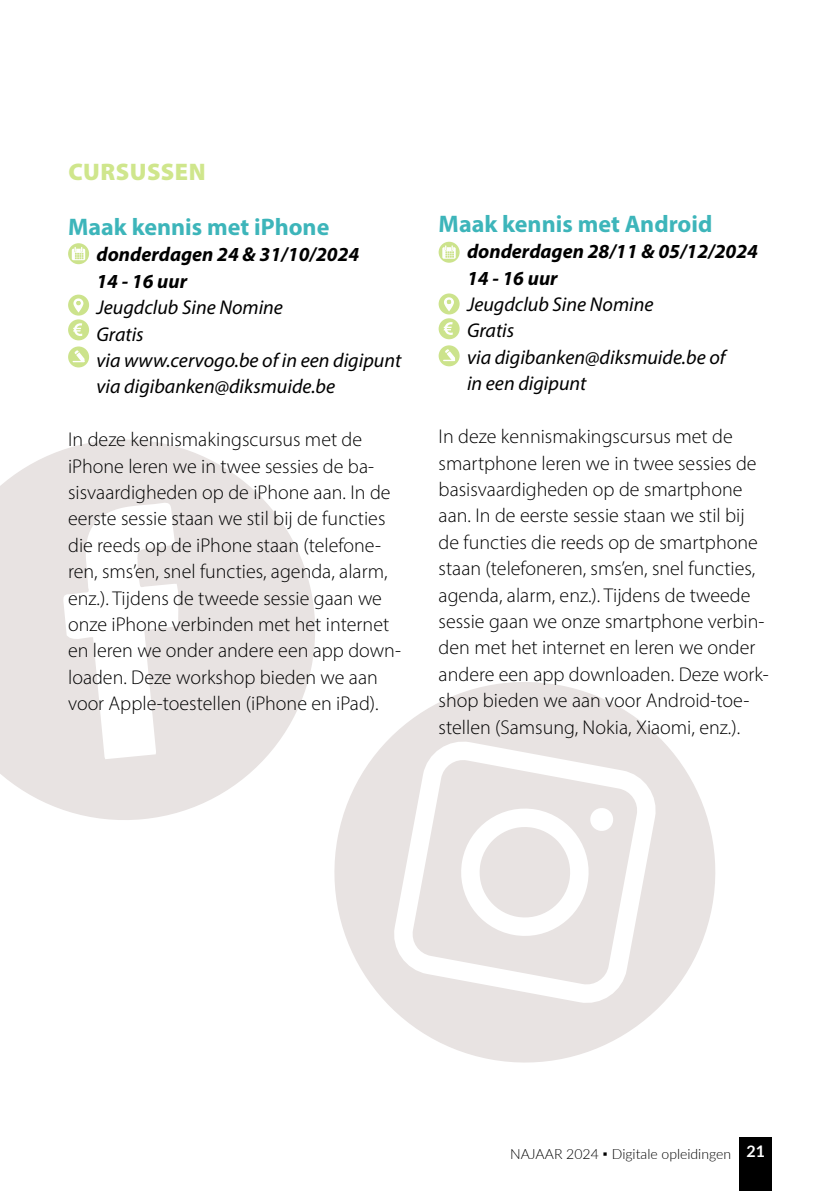
<style>
.page{position:relative;width:840px;height:1191px;background:#fff}
.page>*{position:absolute;margin:0;border:0;box-sizing:border-box;transform-origin:0 0}
.t1{font:700 24px "Myriad Pro";color:#3db5ba}
.t2{font:900 24px "Myriad Pro";letter-spacing:.02em;color:#cfe68c}
.t3{font:300 20px/26.4px "Myriad Pro";color:#000}
.t4{font:italic 20px/26.4px "Myriad Pro";color:#000}
.t5{font:italic 700 20px/26.4px "Myriad Pro";color:#000}
.t6{font:300 14px "Lato";color:#000}
.s1{font-weight:700;font-size:16px;color:#fff}
</style>
<div class="page">
<div style="left:739px;top:1137px;width:32px;height:54px;background:#000"></div>
<svg style="left:334px;top:682px;width:381px;height:381px;fill:#e8e3e2"></svg>
<svg style="left:390px;top:738px;width:268px;height:276px"></svg>
<svg style="left:589px;top:807px;width:24px;height:25px"></svg>
<svg style="left:0;top:439px;width:315px;height:381px;fill:#e8e3e2"></svg>
<svg style="left:63px;top:502px;width:117px;height:257px"></svg>
<svg style="left:438px;top:242px;width:21px;height:21px"></svg>
<svg style="left:442px;top:245px;width:13px;height:14px"></svg>
<div style="left:438px;top:293px;width:21px;height:21px;background:#cce38c;border-radius:50%"></div>
<svg style="left:444px;top:297px;width:10px;height:14px"></svg>
<div style="left:438px;top:345px;width:21px;height:21px;background:#cce38c;border-radius:50%"></div>
<svg style="left:443px;top:349px;width:12px;height:12px"></svg>
<div style="left:438px;top:318px;width:21px;height:21px;background:#cce38c;border-radius:50%"></div>
<svg style="left:443px;top:322px;width:9px;height:13px"></svg>
<svg style="left:68px;top:243px;width:21px;height:21px"></svg>
<svg style="left:72px;top:247px;width:13px;height:13px"></svg>
<div style="left:68px;top:295px;width:21px;height:20px;background:#cce38c;border-radius:50%"></div>
<svg style="left:73px;top:298px;width:10px;height:14px"></svg>
<div style="left:68px;top:346px;width:21px;height:21px;background:#cce38c;border-radius:50%"></div>
<svg style="left:73px;top:350px;width:12px;height:12px"></svg>
<div style="left:68px;top:319px;width:21px;height:21px;background:#cce38c;border-radius:50%"></div>
<svg style="left:73px;top:323px;width:9px;height:13px"></svg>
<p class="t2" style="left:68px;top:155px;width:139px">CURSUSSEN</p>
<p class="t1" style="left:68px;top:211px;width:263px">Maak kennis met iPhone</p>
<p class="t5" style="left:96px;top:241px;width:264px">donderdagen 24 &amp; 31/10/2024<br>14 - 16 uur</p>
<p class="t4" style="left:96px;top:294px;width:306px">Jeugdclub Sine Nomine<br>Gratis<br>via www.cervogo.be of in een digipunt via digibanken@diksmuide.be</p>
<p class="t3" style="left:68px;top:426px;width:334px">In deze kennismakingscursus met de iPhone leren we in twee sessies de ba&shy;sisvaardigheden op de iPhone aan. In de eerste sessie staan we stil bij de functies die reeds op de iPhone staan (telefone&shy;ren, sms’en, snel functies, agenda, alarm, enz.). Tijdens de tweede sessie gaan we onze iPhone verbinden met het internet en leren we onder andere een app down&shy;loaden. Deze workshop bieden we aan voor Apple-toestellen (iPhone en iPad).</p>
<p class="t1" style="left:438px;top:208px;width:275px">Maak kennis met Android</p>
<p class="t5" style="left:466px;top:238px;width:292px">donderdagen 28/11 &amp; 05/12/2024<br>14 - 16 uur</p>
<p class="t4" style="left:466px;top:291px;width:260px">Jeugdclub Sine Nomine<br>Gratis<br>via digibanken@diksmuide.be of in een digipunt</p>
<p class="t3" style="left:438px;top:423px;width:331px">In deze kennismakingscursus met de smartphone leren we in twee sessies de basisvaardigheden op de smartphone aan. In de eerste sessie staan we stil bij de functies die reeds op de smartphone staan (telefoneren, sms’en, snel functies, agenda, alarm, enz.). Tijdens de tweede sessie gaan we onze smartphone verbin&shy;den met het internet en leren we onder andere een app downloaden. Deze work&shy;shop bieden we aan voor Android-toe&shy;stellen (Samsung, Nokia, Xiaomi, enz.).</p>
<p class="t6" style="left:510px;top:1144px;width:256px">NAJAAR 2024 ▪ Digitale opleidingen <span class="s1">21</span></p>
</div>
